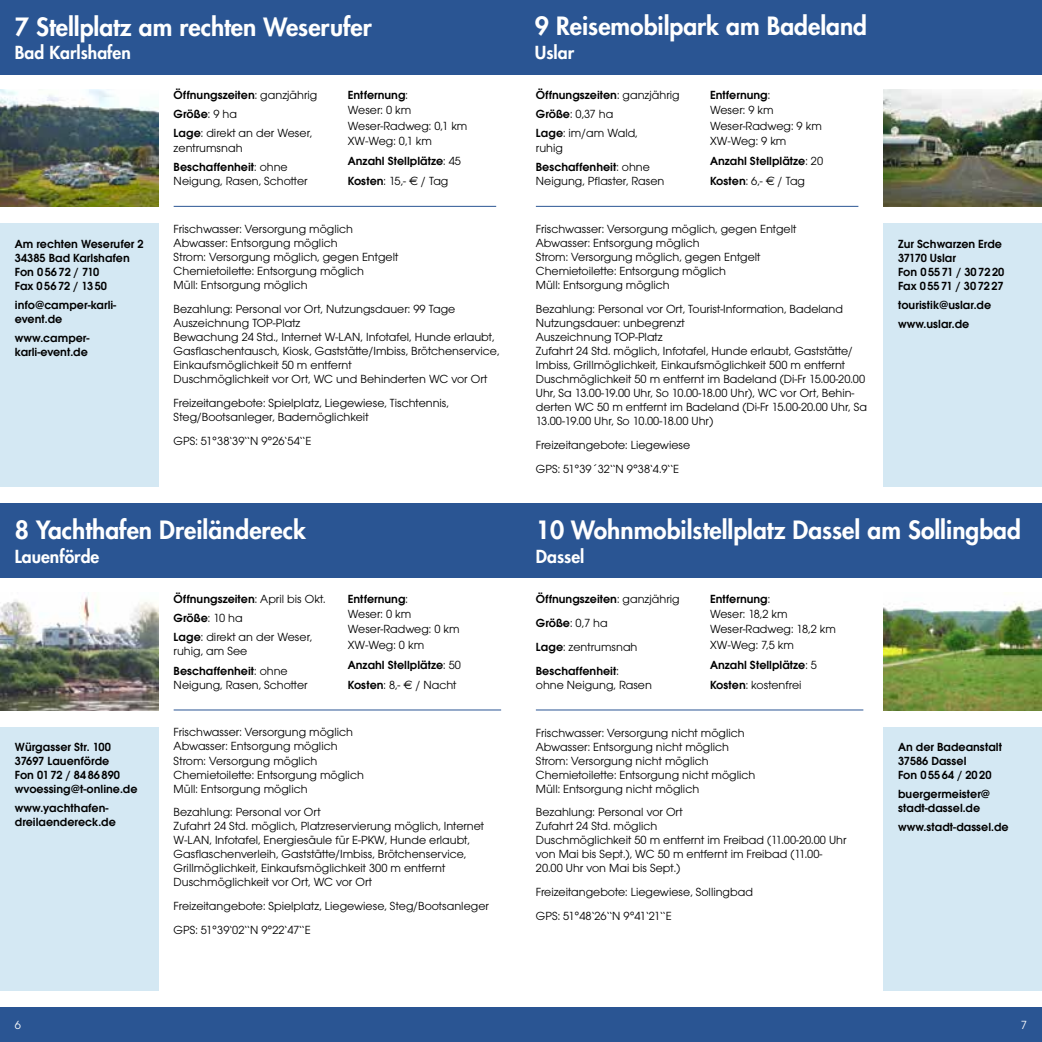
<style>
.page{position:relative;width:1042px;height:1042px;background:#fff}
.page>*{position:absolute;margin:0;border:0;box-sizing:border-box;transform-origin:0 0}
.t1{font:800 24.5px "Futura";color:#fff}
.t2{font:800 17.5px "Futura";color:#fff}
.t3{font:12.25px/14px "Avant Garde Gothic Itc T";color:#000}
.t4{font:600 12.25px/14px "Avant Garde Gothic Itc T";color:#000}
.t5{font:12.25px "Avant Garde Gothic Itc T";color:#fff}
.s1{font-weight:600}
.s2{font-weight:400}
.s3{font-family:"Euro Sans";font-weight:400}
</style>
<div class="page">
<div style="left:0;top:1007px;width:1042px;height:35px;background:#2a5593"></div>
<div style="left:521px;top:0;width:521px;height:74px;background:#2a5593"></div>
<div style="left:0;top:0;width:521px;height:74px;background:#2a5593"></div>
<div style="left:0;top:223px;width:159px;height:264px;background:#d4e8f3"></div>
<div style="left:883px;top:223px;width:159px;height:264px;background:#d4e8f3"></div>
<hr style="left:174px;top:206px;width:322px;height:1px;background:#2a5593">
<hr style="left:536px;top:206px;width:322px;height:1px;background:#2a5593">
<div style="left:521px;top:504px;width:521px;height:74px;background:#2a5593"></div>
<div style="left:0;top:504px;width:521px;height:74px;background:#2a5593"></div>
<div style="left:0;top:727px;width:159px;height:264px;background:#d4e8f3"></div>
<div style="left:883px;top:727px;width:159px;height:264px;background:#d4e8f3"></div>
<hr style="left:174px;top:709px;width:327px;height:1px;background:#2a5593">
<hr style="left:536px;top:709px;width:327px;height:1px;background:#2a5593">
<img style="left:0;top:89px;width:159px;height:118px">
<img style="left:0;top:597px;width:159px;height:113px">
<img style="left:883px;top:89px;width:159px;height:118px">
<img style="left:883px;top:603px;width:159px;height:107px">
<h1 class="t1" style="left:15px;top:10px;width:358px">7 Stellplatz am rechten Weserufer</h1>
<h2 class="t2" style="left:15px;top:41px;width:117px">Bad Karlshafen</h2>
<p class="t3" style="left:174px;top:85px;width:145px;line-height:19.2px"><span class="s1">Öffnungszeiten</span>: ganzjährig<br><span class="s1">Größe</span>: 9 ha<br><span class="s1">Lage</span>: direkt an der Weser,</p>
<p class="t3" style="left:174px;top:138px;width:116px;line-height:19.2px">zentrumsnah<br><span class="s1">Beschaffenheit</span>: ohne</p>
<p class="t3" style="left:174px;top:174px;width:135px">Neigung, Rasen, Schotter</p>
<p class="t3" style="left:348px;top:87px;width:121px;line-height:15.4px"><span class="s1">Entfernung</span>:<br>Weser: 0 km<br>Weser-Radweg: 0,1 km<br>XW-Weg: 0,1 km</p>
<p class="t4" style="left:348px;top:151px;width:115px;line-height:20.3px">Anzahl Stellplätze<span class="s2">: 45<br></span>Kosten<span class="s2">: 15,-</span> <span class="s3">€</span> <span class="s2">/ Tag</span></p>
<p class="t3" style="left:174px;top:222px;width:226px">Frischwasser: Versorgung möglich Abwasser: Entsorgung möglich<br>Strom: Versorgung möglich, gegen Entgelt Chemietoilette: Entsorgung möglich<br>Müll: Entsorgung möglich</p>
<p class="t3" style="left:174px;top:301px;width:327px">Bezahlung: Personal vor Ort, Nutzungsdauer: 99 Tage Auszeichnung TOP-Platz<br>Bewachung 24 Std., Internet W-LAN, Infotafel, Hunde erlaubt, Gasflaschentausch, Kiosk, Gaststätte/Imbiss, Brötchenservice, Einkaufsmöglichkeit 50 m entfernt<br>Duschmöglichkeit vor Ort, WC und Behinderten WC vor Ort</p>
<p class="t3" style="left:174px;top:395px;width:277px">Freizeitangebote: Spielplatz, Liegewiese, Tischtennis,<br>Steg/Bootsanleger, Bademöglichkeit</p>
<p class="t3" style="left:174px;top:433px;width:139px">GPS: 51°38‘39‘‘N 9°26‘54‘‘E</p>
<p class="t4" style="left:15px;top:236px;width:130px">Am rechten Weserufer 2<br>34385 Bad Karlshafen<br>Fon 056 72 / 710<br>Fax 0 5672 / 1350</p>
<p class="t4" style="left:15px;top:297px;width:103px">info@camper-karli&shy;event.de</p>
<p class="t4" style="left:15px;top:330px;width:76px">www.camper&shy;karli-event.de</p>
<h1 class="t1" style="left:15px;top:514px;width:293px">8 Yachthafen Dreiländereck</h1>
<h2 class="t2" style="left:15px;top:544px;width:86px">Lauenförde</h2>
<p class="t3" style="left:174px;top:588px;width:153px;line-height:19.2px"><span class="s1">Öffnungszeiten</span>: April bis Okt.<br><span class="s1">Größe</span>: 10 ha<br><span class="s1">Lage</span>: direkt an der Weser,</p>
<p class="t3" style="left:174px;top:641px;width:116px;line-height:19.2px">ruhig, am See<br><span class="s1">Beschaffenheit</span>: ohne</p>
<p class="t3" style="left:174px;top:678px;width:135px">Neigung, Rasen, Schotter</p>
<p class="t3" style="left:348px;top:590px;width:113px;line-height:15.4px"><span class="s1">Entfernung</span>:<br>Weser: 0 km<br>Weser-Radweg: 0 km<br>XW-Weg: 0 km</p>
<p class="t4" style="left:348px;top:654px;width:115px;line-height:20.3px">Anzahl Stellplätze<span class="s2">: 50<br></span>Kosten<span class="s2">: 8,-</span> <span class="s3">€</span> <span class="s2">/ Nacht</span></p>
<p class="t3" style="left:174px;top:725px;width:192px">Frischwasser: Versorgung möglich<br>Abwasser: Entsorgung möglich<br>Strom: Versorgung möglich<br>Chemietoilette: Entsorgung möglich<br>Müll: Entsorgung möglich</p>
<p class="t3" style="left:174px;top:805px;width:312px">Bezahlung: Personal vor Ort<br>Zufahrt 24 Std. möglich, Platzreservierung möglich, Internet W-LAN, Infotafel, Energiesäule für E-PKW, Hunde erlaubt, Gasflaschenverleih, Gaststätte/Imbiss, Brötchenservice, Grillmöglichkeit, Einkaufsmöglichkeit 300 m entfernt Duschmöglichkeit vor Ort, WC vor Ort</p>
<p class="t3" style="left:174px;top:894px;width:317px;line-height:24px">Freizeitangebote: Spielplatz, Liegewiese, Steg/Bootsanleger<br>GPS: 51°39‘02‘‘N 9°22‘47‘‘E</p>
<p class="t4" style="left:15px;top:740px;width:124px">Würgasser Str. 100<br>37697 Lauenförde<br>Fon 0172 / 84 86 890 wvoessing@t-online.de</p>
<p class="t4" style="left:15px;top:801px;width:102px">www.yachthafen&shy;dreilaendereck.de</p>
<h1 class="t1" style="left:535px;top:10px;width:334px">9 Reisemobilpark am Badeland</h1>
<h2 class="t2" style="left:535px;top:41px;width:41px">Uslar</h2>
<p class="t3" style="left:536px;top:85px;width:145px;line-height:19.2px"><span class="s1">Öffnungszeiten</span>: ganzjährig<br><span class="s1">Größe</span>: 0,37 ha<br><span class="s1">Lage</span>: im/am Wald,</p>
<p class="t4" style="left:536px;top:138px;width:116px;line-height:19.2px"><span class="s2">ruhig<br></span>Beschaffenheit<span class="s2">: ohne</span></p>
<p class="t3" style="left:536px;top:174px;width:130px">Neigung, Pflaster, Rasen</p>
<p class="t3" style="left:710px;top:87px;width:113px;line-height:15.4px"><span class="s1">Entfernung</span>:<br>Weser: 9 km<br>Weser-Radweg: 9 km<br>XW-Weg: 9 km</p>
<p class="t4" style="left:710px;top:151px;width:115px;line-height:20.3px">Anzahl Stellplätze<span class="s2">: 20<br></span>Kosten<span class="s2">: 6,-</span> <span class="s3">€</span> <span class="s2">/ Tag</span></p>
<p class="t3" style="left:536px;top:222px;width:262px">Frischwasser: Versorgung möglich, gegen Entgelt Abwasser: Entsorgung möglich<br>Strom: Versorgung möglich, gegen Entgelt Chemietoilette: Entsorgung möglich<br>Müll: Entsorgung möglich</p>
<p class="t3" style="left:536px;top:301px;width:333px">Bezahlung: Personal vor Ort, Tourist-Information, Badeland Nutzungsdauer: unbegrenzt<br>Auszeichnung TOP-Platz<br>Zufahrt 24 Std. möglich, Infotafel, Hunde erlaubt, Gaststätte/ Imbiss, Grillmöglichkeit, Einkaufsmöglichkeit 500 m entfernt Duschmöglichkeit 50 m entfernt im Badeland (Di-Fr 15.00-20.00<br>Uhr, Sa 13.00-19.00 Uhr, So 10.00-18.00 Uhr), WC vor Ort, Behin&shy;derten WC 50 m entfernt im Badeland (Di-Fr 15.00-20.00 Uhr, Sa 13.00-19.00 Uhr, So 10.00-18.00 Uhr)</p>
<p class="t3" style="left:536px;top:432px;width:156px;line-height:24px">Freizeitangebote: Liegewiese<br>GPS: 51°39´32‘‘N 9°38‘4.9‘‘E</p>
<p class="t4" style="left:898px;top:236px;width:108px">Zur Schwarzen Erde<br>37170 Uslar<br>Fon 0 55 71 / 30 7220<br>Fax 0 5571 / 307227</p>
<p class="t4" style="left:898px;top:295px;width:95px;line-height:18.9px">touristik@uslar.de www.uslar.de</p>
<h1 class="t1" style="left:536px;top:514px;width:486px">10 Wohnmobilstellplatz Dassel am Sollingbad</h1>
<h2 class="t2" style="left:536px;top:544px;width:50px">Dassel</h2>
<p class="t4" style="left:536px;top:586px;width:145px;line-height:24.2px">Öffnungszeiten<span class="s2">: ganzjährig<br></span>Größe<span class="s2">: 0,7 ha<br></span>Lage<span class="s2">: zentrumsnah<br></span>Beschaffenheit<span class="s2">:</span></p>
<p class="t3" style="left:536px;top:678px;width:118px">ohne Neigung, Rasen</p>
<p class="t3" style="left:710px;top:590px;width:127px;line-height:15.4px"><span class="s1">Entfernung</span>:<br>Weser: 18,2 km<br>Weser-Radweg: 18,2 km<br>XW-Weg: 7,5 km</p>
<p class="t4" style="left:710px;top:654px;width:108px;line-height:20.3px">Anzahl Stellplätze<span class="s2">: 5<br></span>Kosten<span class="s2">: kostenfrei</span></p>
<p class="t3" style="left:536px;top:725px;width:221px">Frischwasser: Versorgung nicht möglich Abwasser: Entsorgung nicht möglich Strom: Versorgung nicht möglich Chemietoilette: Entsorgung nicht möglich Müll: Entsorgung nicht möglich</p>
<p class="t3" style="left:536px;top:805px;width:312px">Bezahlung: Personal vor Ort<br>Zufahrt 24 Std. möglich<br>Duschmöglichkeit 50 m entfernt im Freibad (11.00-20.00 Uhr von Mai bis Sept.), WC 50 m entfernt im Freibad (11.00- 20.00 Uhr von Mai bis Sept.)</p>
<p class="t3" style="left:536px;top:880px;width:219px;line-height:24px">Freizeitangebote: Liegewiese, Sollingbad<br>GPS: 51°48‘26‘‘N 9°41‘21‘‘E</p>
<p class="t4" style="left:898px;top:740px;width:105px">An der Badeanstalt<br>37586 Dassel<br>Fon 0 55 64 / 2020</p>
<p class="t4" style="left:898px;top:787px;width:94px">buergermeister@ stadt-dassel.de</p>
<p class="t4" style="left:898px;top:820px;width:112px">www.stadt-dassel.de</p>
<p class="t5" style="left:15px;top:1018px;width:8px">6</p>
<p class="t5" style="left:1021px;top:1018px;width:8px">7</p>
</div>
